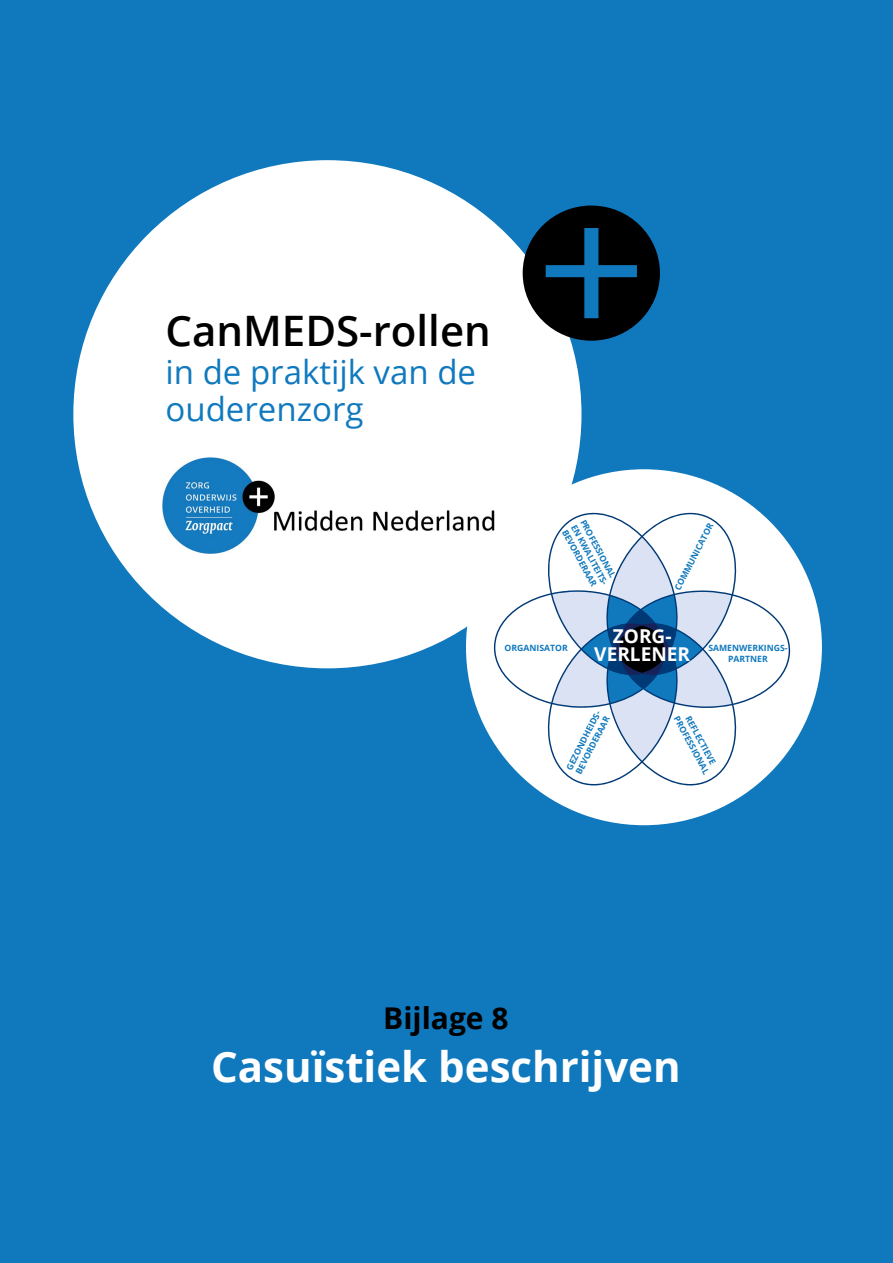
<style>
.page{position:relative;width:893px;height:1263px;background:#1079be}
.page>*{position:absolute;margin:0;border:0;box-sizing:border-box;transform-origin:0 0}
.t1{font:700 42px "Open Sans";color:#fff}
.t2{font:600 42px "Open Sans";color:#000}
.t3{font:33px/37.5px "Open Sans";color:#1079be}
.t4{font:700 30px "Open Sans";color:#000}
.t5{font:700 19.05px/17.7px "Open Sans";color:#fff;text-align:center}
.t6{font:700 8.7px/10.4px "Open Sans";color:#1079be}
</style>
<div class="page">
<div style="left:73px;top:160px;width:508px;height:508px;background:#fff;border-radius:50%"></div>
<svg style="left:523px;top:206px;width:137px;height:135px"></svg>
<img style="left:163px;top:457px;width:330px;height:97px">
<div style="left:466px;top:469px;width:356px;height:356px;background:#fff;border-radius:50%"></div>
<svg style="left:493px;top:507px;width:298px;height:280px"></svg>
<svg style="left:552px;top:537px;width:180px;height:250px"></svg>
<h1 class="t2" style="left:165px;top:302px;width:327px">CanMEDS-rollen</h1>
<h2 class="t3" style="left:165px;top:352px;width:312px">in de praktijk van de ouderenzorg</h2>
<p class="t6" style="left:588px;top:518px;width:70px;rotate:62deg">PROFESSIONAL<br>EN KWALITEITS-<br>BEVORDERAAR</p>
<p class="t6" style="left:672px;top:587px;width:76px;rotate:-63deg">COMMUNICATOR</p>
<h3 class="t5" style="left:594px;top:626px;width:97px">ZORG-<br>VERLENER</h3>
<p class="t6" style="left:505px;top:643px;width:65px">ORGANISATOR</p>
<p class="t6" style="left:708px;top:643px;width:81px;text-align:center">SAMENWERKINGS-<br>PARTNER</p>
<p class="t6" style="left:564px;top:767px;width:68px;rotate:-63deg">GEZONDHEIDS-<br>BEVORDERAAR</p>
<p class="t6" style="left:681px;top:714px;width:66px;rotate:62deg">PROFESSIONAL</p>
<p class="t6" style="left:693px;top:714px;width:55px;rotate:62deg">REFLECTIEVE</p>
<h3 class="t4" style="left:383px;top:997px;width:127px">Bijlage 8</h3>
<h1 class="t1" style="left:211px;top:1037px;width:471px">Casuïstiek beschrijven</h1>
</div>
